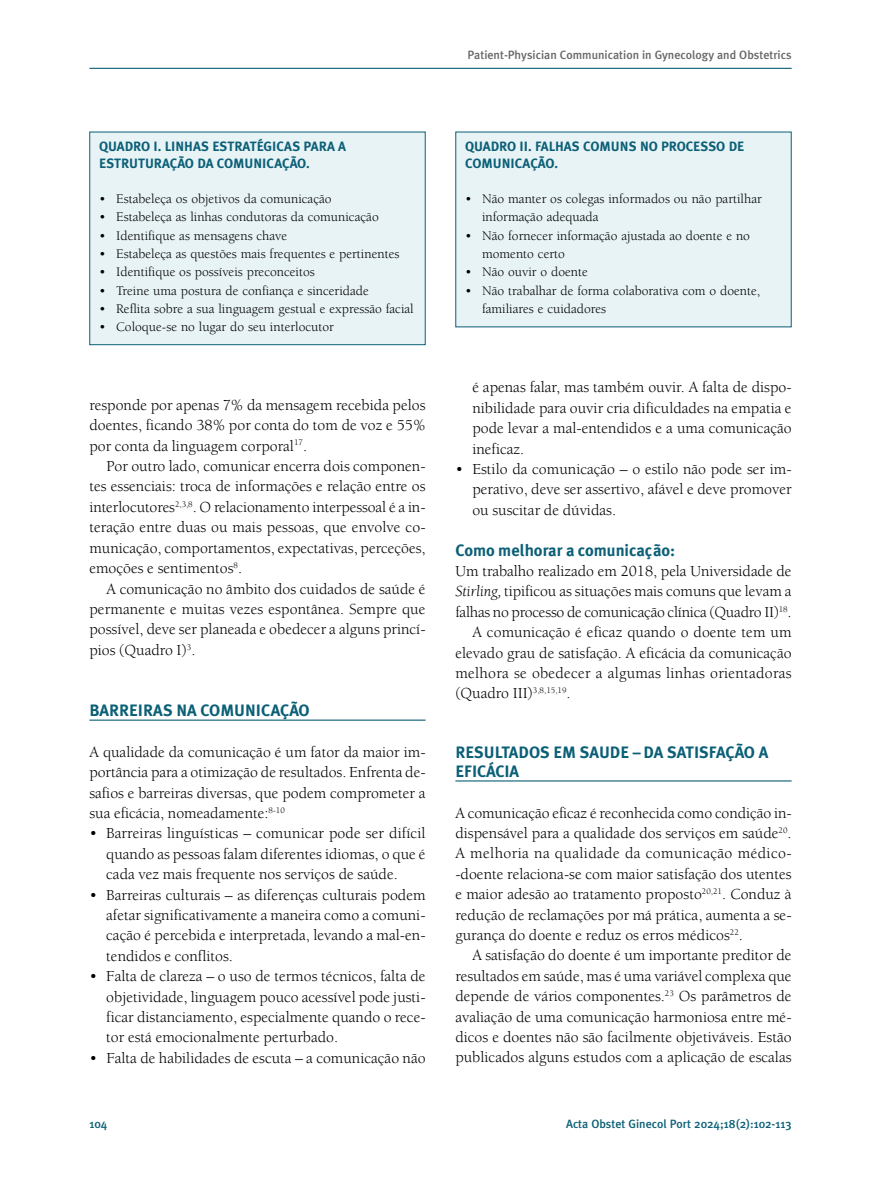
<style>
.page{position:relative;width:881px;height:1191px;background:#fff}
.page>*{position:absolute;margin:0;border:0;box-sizing:border-box;transform-origin:0 0}
.t1{font:700 16.5px/18.8px "Meta Plus";color:#0b5f76}
.t2{font:15.75px/20.4px "Berkeley";color:#000;text-align:justify}
.t3{font:13.5px/18.3px "Berkeley";color:#000}
.t4{font:700 13.5px/16.5px "Meta Plus";color:#0b5f76}
.t5{font:500 12px "Meta Plus";color:#666}
.t6{font:500 12px "Meta Plus";color:#0b5f76}
.s1{font-style:italic}
</style>
<div class="page">
<hr style="left:89px;top:68px;width:702px;height:1px;background:#0b5f76">
<hr style="left:89px;top:719px;width:336px;height:1px;background:#0b5f76">
<hr style="left:455px;top:780px;width:336px;height:1px;background:#0b5f76">
<div style="left:90px;top:132px;width:334px;height:212px;background:#e8f3f6"></div>
<div style="left:89px;top:132px;width:336px;height:213px;border:1px solid #0b5f76"></div>
<div style="left:456px;top:132px;width:334px;height:194px;background:#e8f3f6"></div>
<p class="t5" style="left:467px;top:47px;width:325px">Patient-Physician Communication in Gynecology and Obstetrics</p>
<p class="t4" style="left:99px;top:138px;width:248px">QUADRO I. LINHAS ESTRATÉGICAS PARA A<br>ESTRUTURAÇÃO DA COMUNICAÇÃO.</p>
<p class="t3" style="left:99px;top:190px;width:234px">• Estabeleça os objetivos da comunicação</p>
<p class="t3" style="left:99px;top:209px;width:281px">• Estabeleça as linhas condutoras da comunicação</p>
<p class="t3" style="left:99px;top:227px;width:189px">• Identifique as mensagens chave</p>
<p class="t3" style="left:99px;top:246px;width:302px">• Estabeleça as questões mais frequentes e pertinentes</p>
<p class="t3" style="left:99px;top:264px;width:217px">• Identifique os possíveis preconceitos</p>
<p class="t3" style="left:99px;top:282px;width:271px">• Treine uma postura de confiança e sinceridade</p>
<p class="t3" style="left:99px;top:301px;width:316px">• Reflita sobre a sua linguagem gestual e expressão facial</p>
<p class="t3" style="left:99px;top:319px;width:236px">• Coloque-se no lugar do seu interlocutor</p>
<p class="t2" style="left:89px;top:396px;width:337px">responde por apenas 7% da mensagem recebida pelos doentes, ficando 38% por conta do tom de voz e 55% por conta da linguagem corporal<sup>17</sup>.</p>
<p class="t2" style="left:89px;top:457px;width:337px;text-indent:17px">Por outro lado, comunicar encerra dois componen&shy;tes essenciais: troca de informações e relação entre os interlocutores<sup>2,3,8</sup>. O relacionamento interpessoal é a in&shy;teração entre duas ou mais pessoas, que envolve co&shy;municação, comportamentos, expectativas, perceções, emoções e sentimentos<sup>8</sup>.</p>
<p class="t2" style="left:89px;top:579px;width:337px;text-indent:17px">A comunicação no âmbito dos cuidados de saúde é permanente e muitas vezes espontânea. Sempre que possível, deve ser planeada e obedecer a alguns princí&shy;pios (Quadro I)<sup>3</sup>.</p>
<p class="t1" style="left:89px;top:701px;width:222px">BARREIRAS NA COMUNICAÇÃO</p>
<p class="t2" style="left:89px;top:743px;width:337px">A qualidade da comunicação é um fator da maior im&shy;portância para a otimização de resultados. Enfrenta de&shy;safios e barreiras diversas, que podem comprometer a sua eficácia, nomeadamente:<sup>8-10</sup></p>
<p class="t2" style="left:106px;top:824px;width:321px;text-indent:-17px">• Barreiras linguísticas – comunicar pode ser difícil quando as pessoas falam diferentes idiomas, o que é cada vez mais frequente nos serviços de saúde.</p>
<p class="t2" style="left:106px;top:885px;width:321px;text-indent:-17px">• Barreiras culturais – as diferenças culturais podem afetar significativamente a maneira como a comuni&shy;cação é percebida e interpretada, levando a mal-en&shy;tendidos e conflitos.</p>
<p class="t2" style="left:106px;top:967px;width:321px;text-indent:-17px">• Falta de clareza – o uso de termos técnicos, falta de objetividade, linguagem pouco acessível pode justi&shy;ficar distanciamento, especialmente quando o rece&shy;tor está emocionalmente perturbado.</p>
<p class="t2" style="left:89px;top:1049px;width:337px">• Falta de habilidades de escuta – a comunicação não</p>
<p class="t4" style="left:465px;top:138px;width:281px">QUADRO II. FALHAS COMUNS NO PROCESSO DE<br>COMUNICAÇÃO.</p>
<p class="t3" style="left:482px;top:190px;width:281px;text-indent:-17px">• Não manter os colegas informados ou não partilhar informação adequada</p>
<p class="t3" style="left:482px;top:227px;width:269px;text-indent:-17px">• Não fornecer informação ajustada ao doente e no momento certo</p>
<p class="t3" style="left:465px;top:264px;width:124px">• Não ouvir o doente</p>
<p class="t3" style="left:482px;top:282px;width:280px;text-indent:-17px">• Não trabalhar de forma colaborativa com o doente, familiares e cuidadores</p>
<p class="t2" style="left:472px;top:378px;width:321px">é apenas falar, mas também ouvir. A falta de dispo&shy;nibilidade para ouvir cria dificuldades na empatia e pode levar a mal-entendidos e a uma comunicação ineficaz.</p>
<p class="t2" style="left:472px;top:460px;width:321px;text-indent:-17px">• Estilo da comunicação – o estilo não pode ser im&shy;perativo, deve ser assertivo, afável e deve promover ou suscitar de dúvidas.</p>
<p class="t1" style="left:455px;top:540px;width:221px">Como melhorar a comunicação:</p>
<p class="t2" style="left:455px;top:562px;width:337px">Um trabalho realizado em 2018, pela Universidade de</p>
<p class="t2" style="left:455px;top:582px;width:337px"><span class="s1">Stirling,</span> tipificou as situações mais comuns que levam a</p>
<p class="t2" style="left:455px;top:603px;width:337px">falhas no processo de comunicação clínica (Quadro II)<sup>18</sup>.</p>
<p class="t2" style="left:472px;top:623px;width:320px">A comunicação é eficaz quando o doente tem um</p>
<p class="t2" style="left:455px;top:644px;width:337px">elevado grau de satisfação. A eficácia da comunicação</p>
<p class="t2" style="left:455px;top:664px;width:337px">melhora se obedecer a algumas linhas orientadoras</p>
<p class="t2" style="left:455px;top:684px;width:117px">(Quadro III)<sup>3,8,15,19</sup>.</p>
<p class="t1" style="left:455px;top:743px;width:314px">RESULTADOS EM SAUDE – DA SATISFAÇÃO A<br>EFICÁCIA</p>
<p class="t2" style="left:455px;top:803px;width:337px">A comunicação eficaz é reconhecida como condição in&shy;dispensável para a qualidade dos serviços em saúde<sup>20</sup>.<br>A melhoria na qualidade da comunicação médico--doente relaciona-se com maior satisfação dos utentes e maior adesão ao tratamento proposto<sup>20,21</sup>. Conduz à redução de reclamações por má prática, aumenta a se&shy;gurança do doente e reduz os erros médicos<sup>22</sup>.</p>
<p class="t2" style="left:455px;top:946px;width:337px;text-indent:17px">A satisfação do doente é um importante preditor de resultados em saúde, mas é uma variável complexa que depende de vários componentes.<sup>23</sup> Os parâmetros de avaliação de uma comunicação harmoniosa entre mé&shy;dicos e doentes não são facilmente objetiváveis. Estão publicados alguns estudos com a aplicação de escalas</p>
<p class="t6" style="left:89px;top:1117px;width:19px">104</p>
<p class="t6" style="left:566px;top:1117px;width:227px">Acta Obstet Ginecol Port 2024;18(2):102-113</p>
</div>
